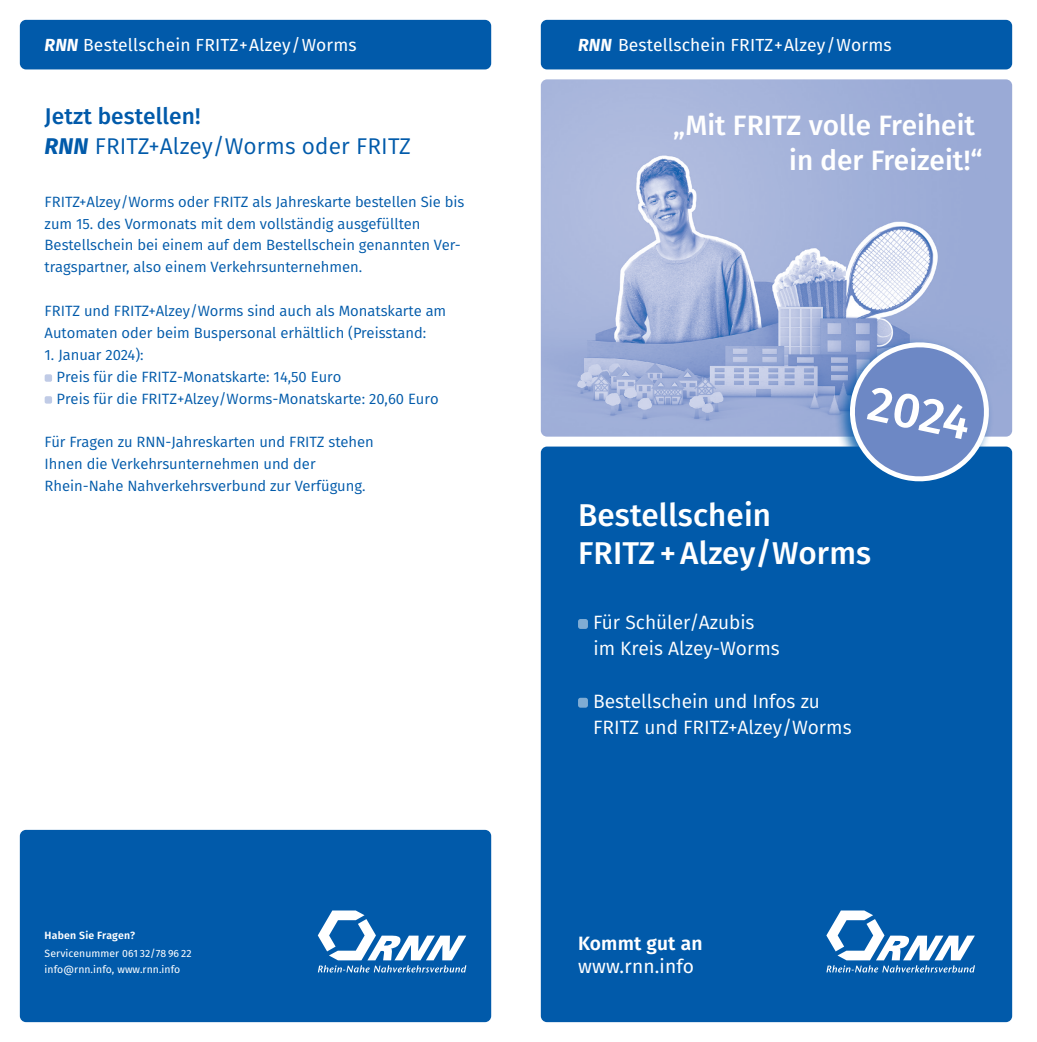
<style>
.page{position:relative;width:1037px;height:1042px;background:#fff}
.page>*{position:absolute;margin:0;border:0;box-sizing:border-box;transform-origin:0 0}
.t1{font:500 49px "Fira Sans";color:#fff}
._01_Titel_SUBLINE{font:500 31.5px/38.5px "Fira Sans";letter-spacing:.005em;color:#fff}
._01_Titel_ZITAT{font:500 28px/35px "Fira Sans";letter-spacing:.005em;color:#fff;text-align:right}
._02_A_SUBLINE{font:22.75px "Fira Sans";letter-spacing:.005em;color:#015aaa}
._02_A_HEADLINE{font:500 22.75px "Fira Sans";letter-spacing:.005em;color:#015aaa}
._01_Titel_BULLET{font:19.25px/26.2px "Fira Sans";color:#fff}
._88_WEBADRESSE{font:19.25px "Fira Sans";letter-spacing:.01em;color:#fff}
._88_WEBADRESSE-2{font:600 19.25px "Fira Sans";letter-spacing:.01em;color:#fff}
._00_ORIENTIERUNG{font:17.5px "Fira Sans";letter-spacing:.01em;color:#fff}
._03_Fließtext{font:14.88px/21.9px "Fira Sans";color:#015aaa}
._99_Marginalie{font:10.5px/15.8px "Fira Sans";letter-spacing:.005em;color:#fff}
._99_Marginalie_HEADL{font:600 10.5px "Fira Sans";letter-spacing:.02em;color:#fff}
.s1{font-weight:700;font-style:italic}
</style>
<div class="page">
<img style="left:541px;top:79px;width:471px;height:358px">
<div style="left:541px;top:20px;width:471px;height:49px;background:#015aaa;border-radius:6px"></div>
<div style="left:541px;top:446px;width:471px;height:576px;background:#015aaa;border-radius:6px"></div>
<div style="left:578px;top:619px;width:10px;height:10px;background:#7facd4;border-radius:2px"></div>
<div style="left:578px;top:698px;width:10px;height:10px;background:#7facd4;border-radius:2px"></div>
<svg style="left:826px;top:910px;width:149px;height:62px"></svg>
<div style="left:835px;top:337px;width:159px;height:159px;background:#015aaa;opacity:.85"></div>
<svg style="left:840px;top:333px;width:158px;height:152px"></svg>
<div style="left:20px;top:20px;width:471px;height:49px;background:#015aaa;border-radius:6px"></div>
<div style="left:45px;top:374px;width:7px;height:8px;background:#c0cbe6;border-radius:2px"></div>
<div style="left:45px;top:396px;width:7px;height:8px;background:#c0cbe6;border-radius:2px"></div>
<div style="left:20px;top:830px;width:471px;height:192px;background:#015aaa;border-radius:6px"></div>
<svg style="left:318px;top:910px;width:148px;height:62px"></svg>
<p class="_00_ORIENTIERUNG" style="left:45px;top:31px;width:314px"><span class="s1">RNN</span> Bestellschein FRITZ+Alzey/Worms</p>
<p class="_02_A_HEADLINE" style="left:45px;top:98px;width:157px">Jetzt bestellen!</p>
<p class="_02_A_SUBLINE" style="left:45px;top:129px;width:368px"><span class="s1">RNN</span> FRITZ+Alzey/Worms oder FRITZ</p>
<p class="_03_Fließtext" style="left:45px;top:190px;width:421px">FRITZ+Alzey/Worms oder FRITZ als Jahreskarte bestellen Sie bis zum 15. des Vormonats mit dem vollständig ausgefüllten Bestellschein bei einem auf dem Bestellschein genannten Ver&shy;tragspartner, also einem Verkehrsunternehmen.</p>
<p class="_03_Fließtext" style="left:45px;top:300px;width:403px">FRITZ und FRITZ+Alzey/Worms sind auch als Monatskarte am<br>Automaten oder beim Buspersonal erhältlich (Preisstand:</p>
<p class="_03_Fließtext" style="left:45px;top:343px;width:101px">1. Januar 2024):</p>
<p class="_03_Fließtext" style="left:56px;top:365px;width:384px">Preis für die FRITZ-Monatskarte: 14,50 Euro<br>Preis für die FRITZ+Alzey/Worms-Monatskarte: 20,60 Euro</p>
<p class="_03_Fließtext" style="left:45px;top:431px;width:331px">Für Fragen zu RNN-Jahreskarten und FRITZ stehen<br>Ihnen die Verkehrsunternehmen und der<br>Rhein-Nahe Nahverkehrsverbund zur Verfügung.</p>
<p class="_99_Marginalie_HEADL" style="left:45px;top:927px;width:92px">Haben Sie Fragen?</p>
<p class="_99_Marginalie" style="left:45px;top:945px;width:148px">Servicenummer 061 32/78 96 22 info@rnn.info, www.rnn.info</p>
<p class="_00_ORIENTIERUNG" style="left:578px;top:31px;width:315px"><span class="s1">RNN</span> Bestellschein FRITZ+Alzey/Worms</p>
<p class="_01_Titel_ZITAT" style="left:673px;top:107px;width:311px">„Mit FRITZ volle Freiheit in der Freizeit!“</p>
<p class="t1" style="left:877px;top:363px;width:105px;rotate:12deg">2024</p>
<p class="_01_Titel_SUBLINE" style="left:578px;top:494px;width:295px">Bestellschein<br>FRITZ+Alzey/Worms</p>
<p class="_01_Titel_BULLET" style="left:593px;top:608px;width:188px">Für Schüler/Azubis im Kreis Alzey-Worms</p>
<p class="_01_Titel_BULLET" style="left:593px;top:687px;width:260px">Bestellschein und Infos zu<br>FRITZ und FRITZ+Alzey/Worms</p>
<p class="_88_WEBADRESSE-2" style="left:578px;top:927px;width:126px">Kommt gut an</p>
<p class="_88_WEBADRESSE" style="left:578px;top:951px;width:118px">www.rnn.info</p>
</div>
